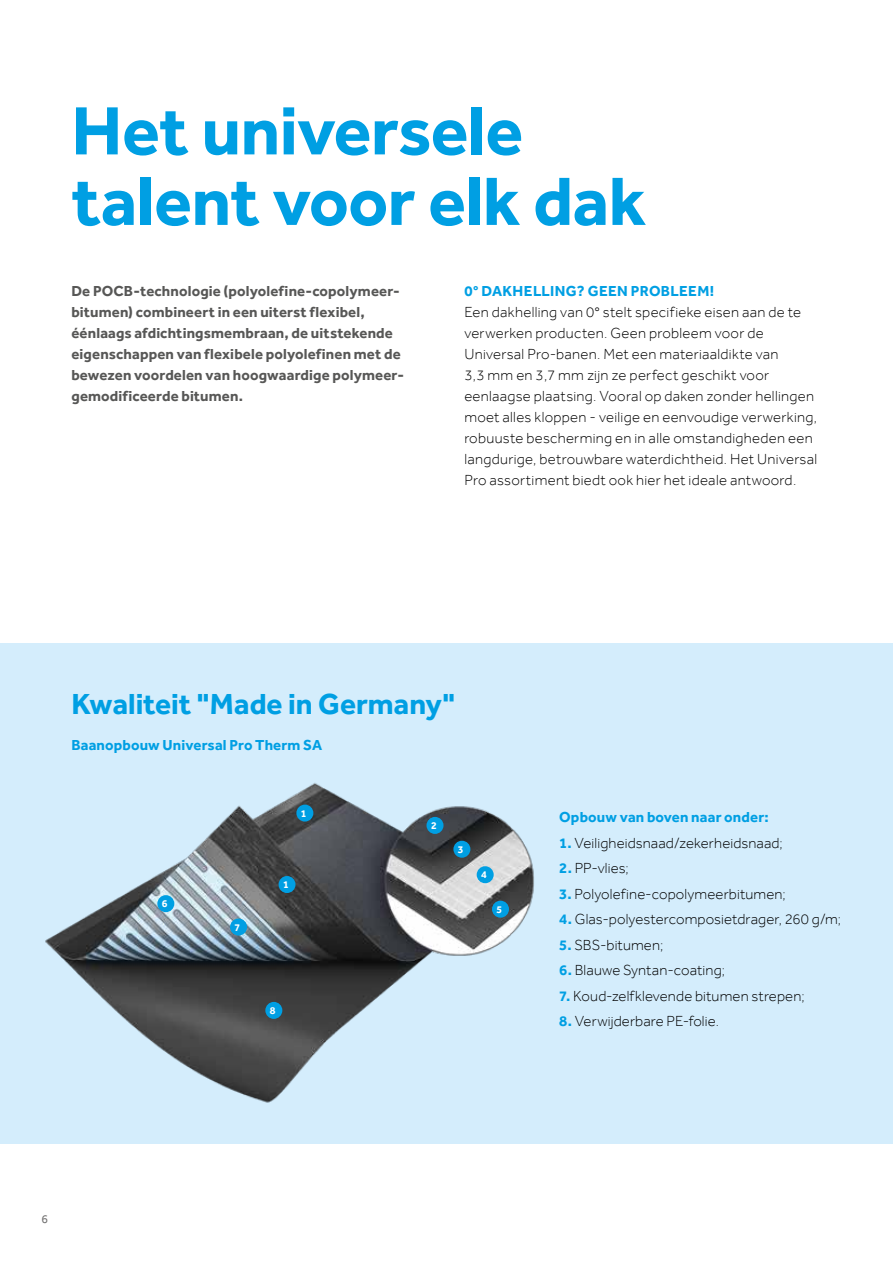
<style>
.page{position:relative;width:893px;height:1263px;background:#fff}
.page>*{position:absolute;margin:0;border:0;box-sizing:border-box;transform-origin:0 0}
.t1{font:700 70.5px/70.5px "Effra";letter-spacing:-.005em;color:#009fe3}
.t2{font:700 30px "Effra";color:#009fe3}
.t3{font:300 15px/21px "Effra";letter-spacing:.015em;color:#000}
.t4{font:700 15px/21px "Effra";letter-spacing:.01em;color:#575756}
.t5{font:700 15px "Effra";letter-spacing:.01em;color:#009fe3}
.t6{font:12px "Effra";color:#706f6f}
.t7{font:700 10.5px "Effra";color:#fff}
.s1{font-weight:700;color:#009fe3}
</style>
<div class="page">
<div style="left:0;top:643px;width:893px;height:500px;background:#d4edfc"></div>
<img style="left:17px;top:783px;width:521px;height:361px">
<div style="left:296px;top:804px;width:17px;height:17px;background:#009fe3;border-radius:50%"></div>
<div style="left:426px;top:817px;width:17px;height:17px;background:#009fe3;border-radius:50%"></div>
<div style="left:453px;top:841px;width:17px;height:17px;background:#009fe3;border-radius:50%"></div>
<div style="left:477px;top:866px;width:17px;height:17px;background:#009fe3;border-radius:50%"></div>
<div style="left:492px;top:901px;width:17px;height:17px;background:#009fe3;border-radius:50%"></div>
<div style="left:279px;top:876px;width:17px;height:17px;background:#009fe3;border-radius:50%"></div>
<div style="left:157px;top:895px;width:17px;height:17px;background:#009fe3;border-radius:50%"></div>
<div style="left:230px;top:918px;width:17px;height:17px;background:#009fe3;border-radius:50%"></div>
<div style="left:265px;top:1002px;width:17px;height:17px;background:#009fe3;border-radius:50%"></div>
<h1 class="t1" style="left:71px;top:94px;width:576px">Het universele talent voor elk dak</h1>
<p class="t4" style="left:71px;top:280px;width:334px">De POCB-technologie (polyolefine-copolymeer&shy;bitumen) combineert in een uiterst flexibel, éénlaags afdichtingsmembraan, de uitstekende eigenschappen van flexibele polyolefinen met de bewezen voordelen van hoogwaardige polymeer&shy;gemodificeerde bitumen.</p>
<p class="t5" style="left:464px;top:282px;width:251px">0° DAKHELLING? GEEN PROBLEEM!</p>
<p class="t3" style="left:464px;top:301px;width:354px">Een dakhelling van 0° stelt specifieke eisen aan de te verwerken producten. Geen probleem voor de Universal Pro-banen. Met een materiaaldikte van<br>3,3 mm en 3,7 mm zijn ze perfect geschikt voor eenlaagse plaatsing. Vooral op daken zonder hellingen moet alles kloppen - veilige en eenvoudige verwerking, robuuste bescherming en in alle omstandigheden een langdurige, betrouwbare waterdichtheid. Het Universal Pro assortiment biedt ook hier het ideale antwoord.</p>
<h2 class="t2" style="left:71px;top:686px;width:385px">Kwaliteit "Made in Germany"</h2>
<p class="t5" style="left:71px;top:736px;width:252px">Baanopbouw Universal Pro Therm SA</p>
<p class="t7" style="left:162px;top:897px;width:7px">6</p>
<p class="t7" style="left:235px;top:921px;width:7px">7</p>
<p class="t7" style="left:301px;top:807px;width:7px">1</p>
<p class="t7" style="left:283px;top:878px;width:7px">1</p>
<p class="t7" style="left:431px;top:819px;width:7px">2</p>
<p class="t7" style="left:458px;top:843px;width:7px">3</p>
<p class="t7" style="left:481px;top:868px;width:7px">4</p>
<p class="t7" style="left:496px;top:903px;width:7px">5</p>
<p class="t7" style="left:270px;top:1004px;width:7px">8</p>
<p class="t5" style="left:559px;top:808px;width:211px">Opbouw van boven naar onder:</p>
<p class="t3" style="left:559px;top:832px;width:225px"><span class="s1">1.</span> Veiligheidsnaad/zekerheidsnaad;</p>
<p class="t3" style="left:559px;top:857px;width:71px"><span class="s1">2.</span> PP-vlies;</p>
<p class="t3" style="left:559px;top:883px;width:228px"><span class="s1">3.</span> Polyolefine-copolymeerbitumen;</p>
<p class="t3" style="left:559px;top:908px;width:283px"><span class="s1">4.</span> Glas-polyestercomposietdrager, 260 g/m;</p>
<p class="t3" style="left:559px;top:934px;width:106px"><span class="s1">5.</span> SBS-bitumen;</p>
<p class="t3" style="left:559px;top:959px;width:167px"><span class="s1">6.</span> Blauwe Syntan-coating;</p>
<p class="t3" style="left:559px;top:985px;width:247px"><span class="s1">7.</span> Koud-zelfklevende bitumen strepen;</p>
<p class="t3" style="left:559px;top:1010px;width:161px"><span class="s1">8.</span> Verwijderbare PE-folie.</p>
<p class="t6" style="left:41px;top:1212px;width:8px">6</p>
</div>
